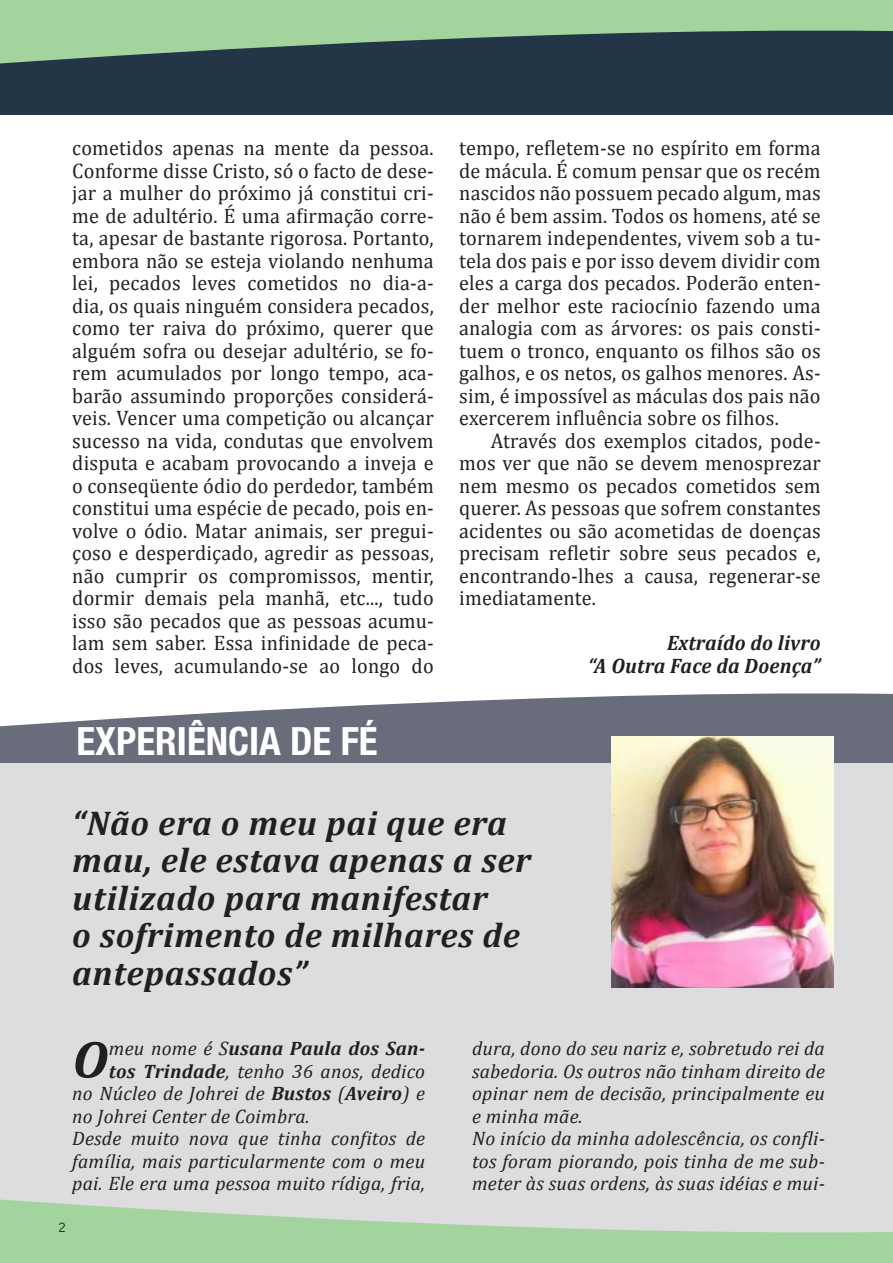
<style>
.page{position:relative;width:893px;height:1263px;background:#fff}
.page>*{position:absolute;margin:0;border:0;box-sizing:border-box;transform-origin:0 0}
.t1{font:italic 700 53.25px "Cambria";color:#231f20}
.t2{font:700 condensed 39px "Helvetica Neue LT Std";color:#fff}
.t3{font:italic 700 34.5px/37.5px "Cambria";letter-spacing:.02em;color:#231f20}
.t4{font:21px/22.5px "Cambria";letter-spacing:.01em;color:#231f20;text-align:justify;scale:.96 1}
.t5{font:italic 700 21px/22.5px "Cambria";letter-spacing:.01em;color:#231f20;text-align:right;scale:.96 1}
.t6{font:italic 19.5px/22.5px "Cambria";letter-spacing:.015em;color:#231f20}
.t7{font:italic 700 19.5px "Cambria";letter-spacing:.015em;color:#231f20}
.t8{font:300 15px "Bell Gothic Std";color:#231f20}
.s1{font-weight:400}
.s2{font-weight:700}
</style>
<div class="page">
<div style="left:0;top:745px;width:893px;height:518px;background:#dddde0"></div>
<div style="left:0;top:0;width:893px;height:115px;background:#233648"></div>
<svg style="left:0;top:1199px;width:893px;height:64px;fill:#a4d49e"></svg>
<svg style="left:0;top:0;width:893px;height:64px;fill:#a4d49e"></svg>
<div style="left:0;top:666px;width:893px;height:97px;background:#696d7b"></div>
<svg style="left:0;top:666px;width:893px;height:61px;fill:#fff"></svg>
<img style="left:611px;top:737px;width:222px;height:251px">
<p class="t4" style="left:72px;top:137px;width:378px">cometidos apenas na mente da pessoa.<br>Conforme disse Cristo, só o facto de dese&shy;jar a mulher do próximo já constitui cri&shy;me de adultério. É uma afirmação corre&shy;ta, apesar de bastante rigorosa. Portanto, embora não se esteja violando nenhuma lei, pecados leves cometidos no dia-a&shy;dia, os quais ninguém considera pecados, como ter raiva do próximo, querer que alguém sofra ou desejar adultério, se fo&shy;rem acumulados por longo tempo, aca&shy;barão assumindo proporções considerá&shy;veis. Vencer uma competição ou alcançar sucesso na vida, condutas que envolvem disputa e acabam provocando a inveja e o conseqüente ódio do perdedor, também constitui uma espécie de pecado, pois en&shy;volve o ódio. Matar animais, ser pregui&shy;çoso e desperdiçado, agredir as pessoas, não cumprir os compromissos, mentir, dormir demais pela manhã, etc..., tudo isso são pecados que as pessoas acumu&shy;lam sem saber. Essa infinidade de peca&shy;dos leves, acumulando-se ao longo do</p>
<p class="t4" style="left:459px;top:137px;width:378px">tempo, refletem-se no espírito em forma de mácula. É comum pensar que os recém nascidos não possuem pecado algum, mas não é bem assim. Todos os homens, até se tornarem independentes, vivem sob a tu&shy;tela dos pais e por isso devem dividir com eles a carga dos pecados. Poderão enten&shy;der melhor este raciocínio fazendo uma analogia com as árvores: os pais consti&shy;tuem o tronco, enquanto os filhos são os galhos, e os netos, os galhos menores. As&shy;sim, é impossível as máculas dos pais não exercerem influência sobre os filhos.</p>
<p class="t4" style="left:459px;top:429px;width:378px;text-indent:32px">Através dos exemplos citados, pode&shy;mos ver que não se devem menosprezar nem mesmo os pecados cometidos sem querer. As pessoas que sofrem constantes acidentes ou são acometidas de doenças precisam refletir sobre seus pecados e, encontrando-lhes a causa, regenerar-se imediatamente.</p>
<p class="t5" style="left:588px;top:631px;width:244px">Extraído do livro<br>“A Outra Face da Doença”</p>
<h2 class="t2" style="left:77px;top:717px;width:302px">EXPERIÊNCIA DE FÉ</h2>
<h3 class="t3" style="left:72px;top:803px;width:460px">“Não era o meu pai que era mau, ele estava apenas a ser utilizado para manifestar<br>o sofrimento de milhares de antepassados”</h3>
<h1 class="t1" style="left:72px;top:1027px;width:37px">O</h1>
<p class="t7" style="left:109px;top:1036px;width:318px"><span class="s1">meu nome é S</span>usana Paula dos San-</p>
<p class="t6" style="left:109px;top:1059px;width:318px"><span class="s2">tos Trindade</span>, tenho 36 anos, dedico</p>
<p class="t6" style="left:72px;top:1082px;width:354px">no Núcleo de Johrei de <span class="s2">Bustos</span> (<span class="s2">Aveiro</span>) e</p>
<p class="t6" style="left:72px;top:1104px;width:239px">no Johrei Center de Coimbra.</p>
<p class="t6" style="left:72px;top:1127px;width:354px">Desde muito nova que tinha confitos de</p>
<p class="t6" style="left:72px;top:1149px;width:354px">família, mais particularmente com o meu</p>
<p class="t6" style="left:72px;top:1172px;width:354px">pai. Ele era uma pessoa muito rídiga, fria,</p>
<p class="t8" style="left:58px;top:1219px;width:10px">2</p>
<p class="t6" style="left:472px;top:1037px;width:354px">dura, dono do seu nariz e, sobretudo rei da sabedoria. Os outros não tinham direito de opinar nem de decisão, principalmente eu e minha mãe.<br>No início da minha adolescência, os confli&shy;tos foram piorando, pois tinha de me sub&shy;meter às suas ordens, às suas idéias e mui-</p>
</div>
